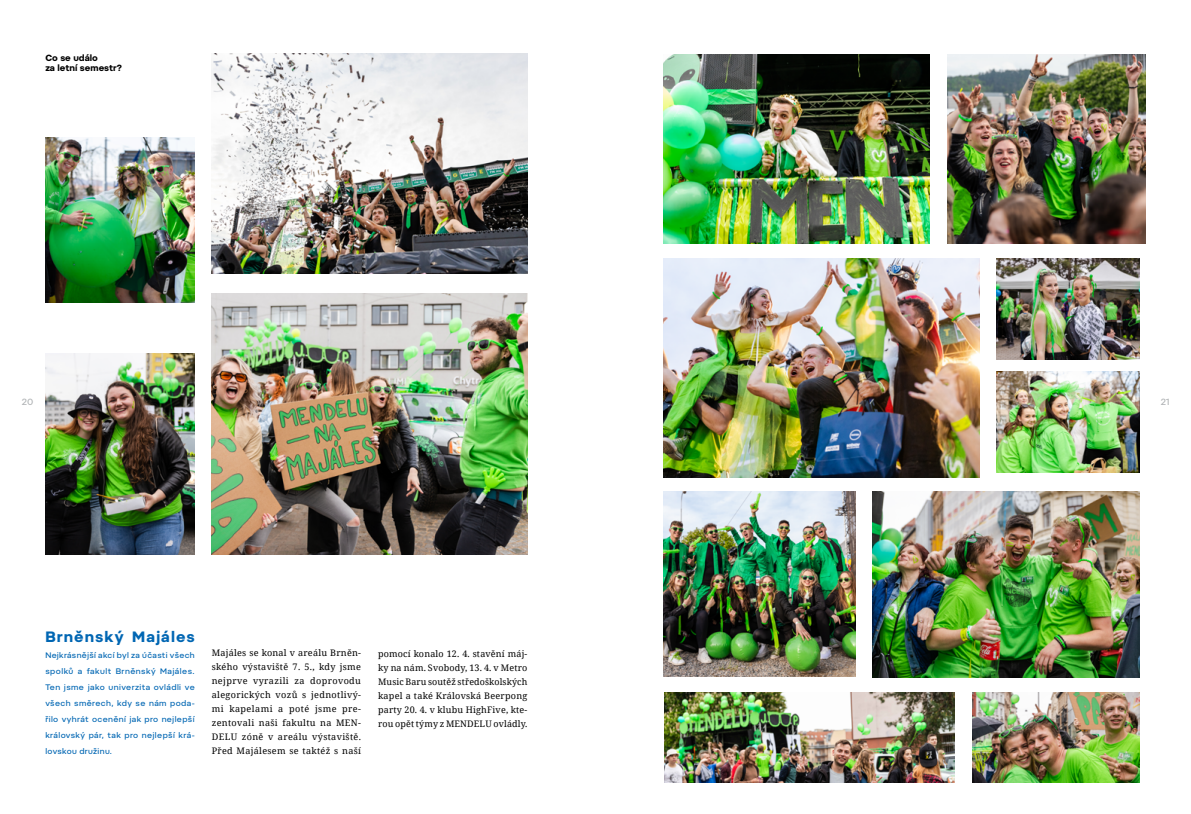
<style>
.page{position:relative;width:1191px;height:814px;background:#fff}
.page>*{position:absolute;margin:0;border:0;box-sizing:border-box;transform-origin:0 0}
.t1{font:700 15px "Pepi";letter-spacing:.065em;color:#0066b3}
.t2{font:9px/14px "Noto Serif";letter-spacing:.03em;color:#000;text-align:justify}
.t3{font:700 9px/10.8px "Pepi";color:#000}
.t4{font:500 9px "Pepi";color:#b1b4b6}
.t5{font:500 8px/16px "Pepi";letter-spacing:.04em;color:#0066b3;text-align:justify}
</style>
<div class="page">
<img style="left:663px;top:54px;width:266px;height:189px">
<img style="left:663px;top:492px;width:192px;height:184px">
<img style="left:664px;top:692px;width:290px;height:90px">
<img style="left:947px;top:55px;width:198px;height:188px">
<img style="left:663px;top:258px;width:316px;height:219px">
<img style="left:212px;top:54px;width:315px;height:219px">
<img style="left:212px;top:293px;width:315px;height:261px">
<img style="left:972px;top:692px;width:167px;height:90px">
<img style="left:45px;top:137px;width:150px;height:166px">
<img style="left:45px;top:353px;width:150px;height:201px">
<img style="left:996px;top:258px;width:144px;height:101px">
<img style="left:872px;top:491px;width:268px;height:186px">
<img style="left:996px;top:371px;width:144px;height:101px">
<p class="t3" style="left:45px;top:52px;width:78px">Co se událo<br>za letní semestr?</p>
<p class="t4" style="left:22px;top:396px;width:13px">20</p>
<p class="t4" style="left:1160px;top:396px;width:10px">21</p>
<h1 class="t1" style="left:45px;top:627px;width:151px">Brněnský Majáles</h1>
<p class="t5" style="left:45px;top:647px;width:151px">Nejkrásnější akcí byl za účasti všech spolků a fakult Brněnský Majáles.<br>Ten jsme jako univerzita ovládli ve všech směrech, kdy se nám poda&shy;řilo vyhrát ocenění jak pro nejlepší královský pár, tak pro nejlepší krá&shy;lovskou družinu.</p>
<p class="t2" style="left:212px;top:645px;width:151px">Majáles se konal v areálu Brněn&shy;ského výstaviště 7. 5., kdy jsme nejprve vyrazili za doprovodu alegorických vozů s jednotlivý&shy;mi kapelami a poté jsme pre&shy;zentovali naši fakultu na MEN-DELU zóně v areálu výstaviště.<br>Před Majálesem se taktéž s naší</p>
<p class="t2" style="left:378px;top:646px;width:151px">pomocí konalo 12. 4. stavění máj&shy;ky na nám. Svobody, 13. 4. v Metro Music Baru soutěž středoškolských kapel a také Královská Beerpong party 20. 4. v klubu HighFive, kte&shy;rou opět týmy z MENDELU ovládly.</p>
</div>
